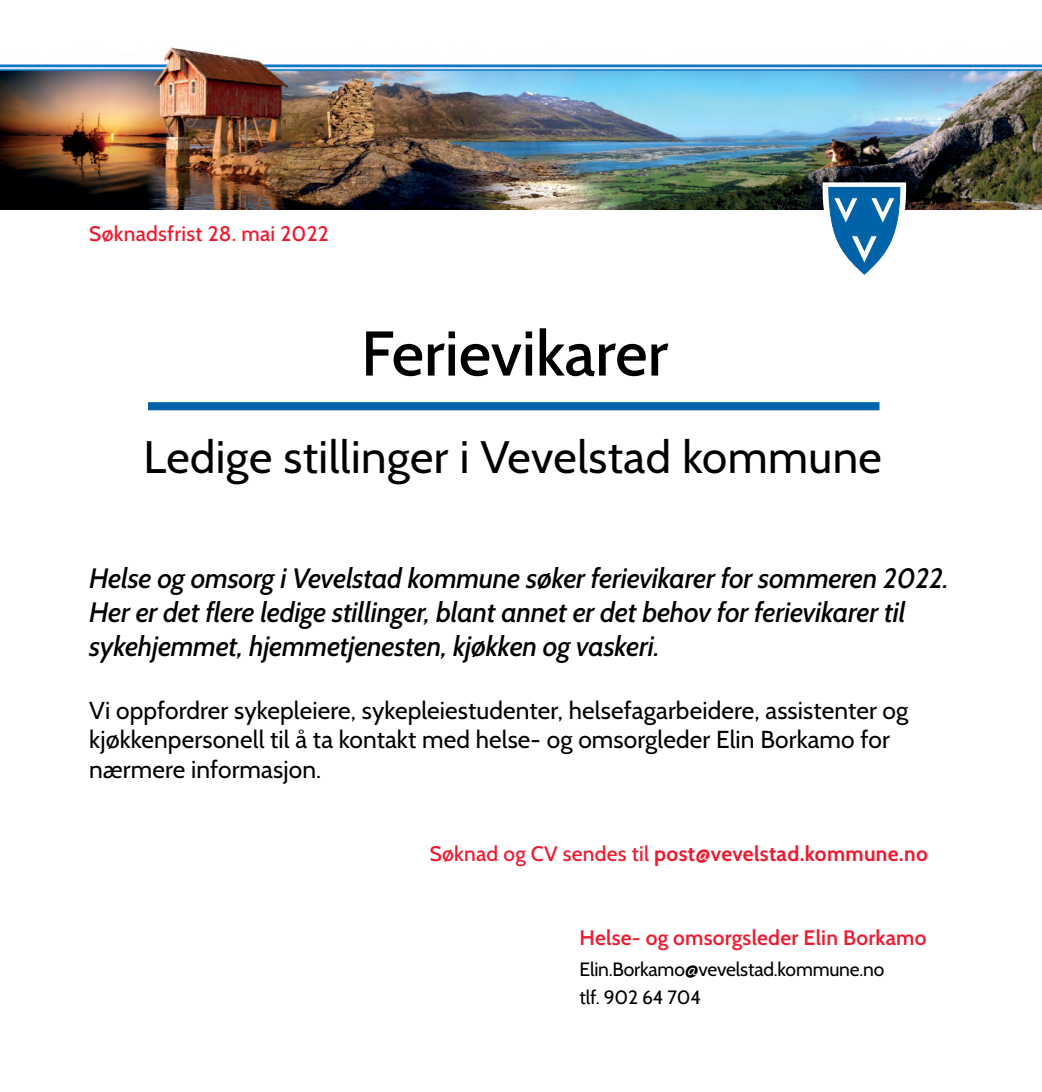
<style>
.page{position:relative;width:1042px;height:1092px;background:#fff}
.page>*{position:absolute;margin:0;border:0;box-sizing:border-box;transform-origin:0 0}
.t1{font:500 63px "Cabin";color:#000}
.t2{font:45.5px "Cabin";letter-spacing:.01em;color:#000}
.t3{font:italic 500 28px/33.6px "Cabin";letter-spacing:-.01em;color:#000}
.t4{font:24.5px/29.4px "Cabin";letter-spacing:.005em;color:#000}
.t5{font:700 21px "Cabin";letter-spacing:.015em;color:#ed1b31}
.t6{font:600 21px "Cabin";letter-spacing:.01em;color:#ed1b31}
.t7{font:500 21px "Cabin";letter-spacing:.01em;color:#ed1b31}
.t8{font:19.25px/28px "Cabin";letter-spacing:-.01em;color:#000}
.s1{font-weight:500}
</style>
<div class="page">
<img style="left:0;top:47px;width:1042px;height:163px">
<svg style="left:820px;top:180px;width:88px;height:95px"></svg>
<div style="left:148px;top:402px;width:731px;height:8px;background:#0063a7"></div>
<p class="t7" style="left:89px;top:221px;width:241px">Søknadsfrist 28. mai 2022</p>
<h1 class="t1" style="left:361px;top:315px;width:309px">Ferievikarer</h1>
<h2 class="t2" style="left:144px;top:429px;width:740px">Ledige stillinger i Vevelstad kommune</h2>
<p class="t3" style="left:89px;top:561px;width:861px">Helse og omsorg i Vevelstad kommune søker ferievikarer for sommeren 2022.<br>Her er det flere ledige stillinger, blant annet er det behov for ferievikarer til sykehjemmet, hjemmetjenesten, kjøkken og vaskeri.</p>
<p class="t4" style="left:89px;top:695px;width:820px">Vi oppfordrer sykepleiere, sykepleiestudenter, helsefagarbeidere, assistenter og kjøkkenpersonell til å ta kontakt med helse- og omsorgleder Elin Borkamo for nærmere informasjon.</p>
<p class="t5" style="left:430px;top:841px;width:500px"><span class="s1">Søknad og CV sendes til</span> post@vevelstad.kommune.no</p>
<p class="t6" style="left:579px;top:924px;width:348px">Helse- og omsorgsleder Elin Borkamo</p>
<p class="t8" style="left:579px;top:954px;width:306px">Elin.Borkamo@vevelstad.kommune.no tlf. 902 64 704</p>
</div>
